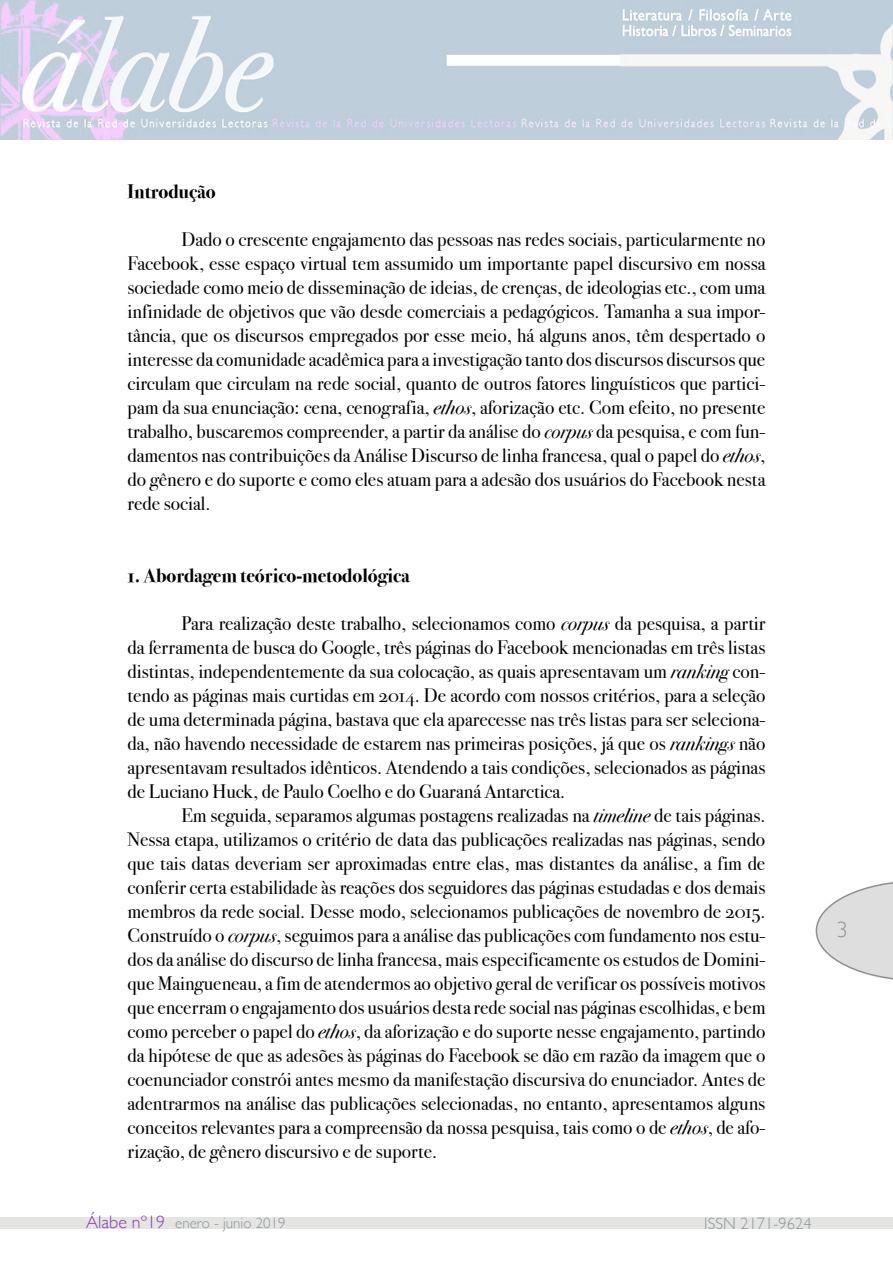
<style>
.page{position:relative;width:893px;height:1263px;background:#fff}
.page>*{position:absolute;margin:0;border:0;box-sizing:border-box;transform-origin:0 0}
.t1{font:300 22.5px "Gill Sans";color:#8a949d}
.t2{font:19.5px/24px "Bodoni Svty Two OSITCTT Book";color:#000;text-align:justify}
.t3{font:19.5px "Bodoni Svty Two OSITCTT Bold";color:#000}
.t4{font:300 16.5px "Gill Sans";color:#8c959c}
.t5{font:300 15px "Gill Sans";color:#8c959c}
.s1{font-family:"Bodoni Svty Two OSITCTT Book It"}
.s2{font-size:18px;color:#893ab6}
</style>
<div class="page">
<svg style="left:816px;top:882px;width:77px;height:98px"></svg>
<img style="left:0;top:0;width:893px;height:139px">
<div style="left:0;top:1218px;width:893px;height:11px;background:#e4e4e3"></div>
<p class="t3" style="left:128px;top:180px;width:90px">Introdução</p>
<p class="t2" style="left:128px;top:227px;width:639px;text-indent:54px">Dado o crescente engajamento das pessoas nas redes sociais, particularmente no Facebook, esse espaço virtual tem assumido um importante papel discursivo em nossa sociedade como meio de disseminação de ideias, de crenças, de ideologias etc., com uma infinidade de objetivos que vão desde comerciais a pedagógicos. Tamanha a sua impor&shy;tância, que os discursos empregados por esse meio, há alguns anos, têm despertado o interesse da comunidade acadêmica para a investigação tanto dos discursos discursos que circulam que circulam na rede social, quanto de outros fatores linguísticos que partici&shy;pam da sua enunciação: cena, cenografia, <span class="s1">ethos</span>, aforização etc. Com efeito, no presente trabalho, buscaremos compreender, a partir da análise do <span class="s1">corpus</span> da pesquisa, e com fun&shy;damentos nas contribuições da Análise Discurso de linha francesa, qual o papel do <span class="s1">ethos</span>, do gênero e do suporte e como eles atuam para a adesão dos usuários do Facebook nesta rede social.</p>
<p class="t3" style="left:128px;top:564px;width:284px">1. Abordagem teórico-metodológica</p>
<p class="t2" style="left:128px;top:611px;width:639px;text-indent:54px">Para realização deste trabalho, selecionamos como <span class="s1">corpus</span> da pesquisa, a partir da ferramenta de busca do Google, três páginas do Facebook mencionadas em três listas distintas, independentemente da sua colocação, as quais apresentavam um <span class="s1">ranking</span> con&shy;tendo as páginas mais curtidas em 2014. De acordo com nossos critérios, para a seleção de uma determinada página, bastava que ela aparecesse nas três listas para ser seleciona&shy;da, não havendo necessidade de estarem nas primeiras posições, já que os <span class="s1">rankings</span> não apresentavam resultados idênticos. Atendendo a tais condições, selecionados as páginas de Luciano Huck, de Paulo Coelho e do Guaraná Antarctica.</p>
<p class="t2" style="left:128px;top:803px;width:639px;text-indent:54px">Em seguida, separamos algumas postagens realizadas na <span class="s1">timeline</span> de tais páginas.<br>Nessa etapa, utilizamos o critério de data das publicações realizadas nas páginas, sendo que tais datas deveriam ser aproximadas entre elas, mas distantes da análise, a fim de conferir certa estabilidade às reações dos seguidores das páginas estudadas e dos demais membros da rede social. Desse modo, selecionamos publicações de novembro de 2015.<br>Construído o <span class="s1">corpus</span>, seguimos para a análise das publicações com fundamento nos estu&shy;dos da análise do discurso de linha francesa, mais especificamente os estudos de Domini&shy;que Maingueneau, a fim de atendermos ao objetivo geral de verificar os possíveis motivos que encerram o engajamento dos usuários desta rede social nas páginas escolhidas, e bem como perceber o papel do <span class="s1">ethos</span>, da aforização e do suporte nesse engajamento, partindo da hipótese de que as adesões às páginas do Facebook se dão em razão da imagem que o coenunciador constrói antes mesmo da manifestação discursiva do enunciador. Antes de adentrarmos na análise das publicações selecionadas, no entanto, apresentamos alguns conceitos relevantes para a compreensão da nossa pesquisa, tais como o de <span class="s1">ethos</span>, de afo&shy;rização, de gênero discursivo e de suporte.</p>
<p class="t5" style="left:86px;top:1211px;width:201px"><span class="s2">Álabe nº19</span> enero - junio 2019</p>
<p class="t4" style="left:704px;top:1211px;width:109px">ISSN 2171-9624</p>
<p class="t1" style="left:837px;top:912px;width:13px">3</p>
</div>
